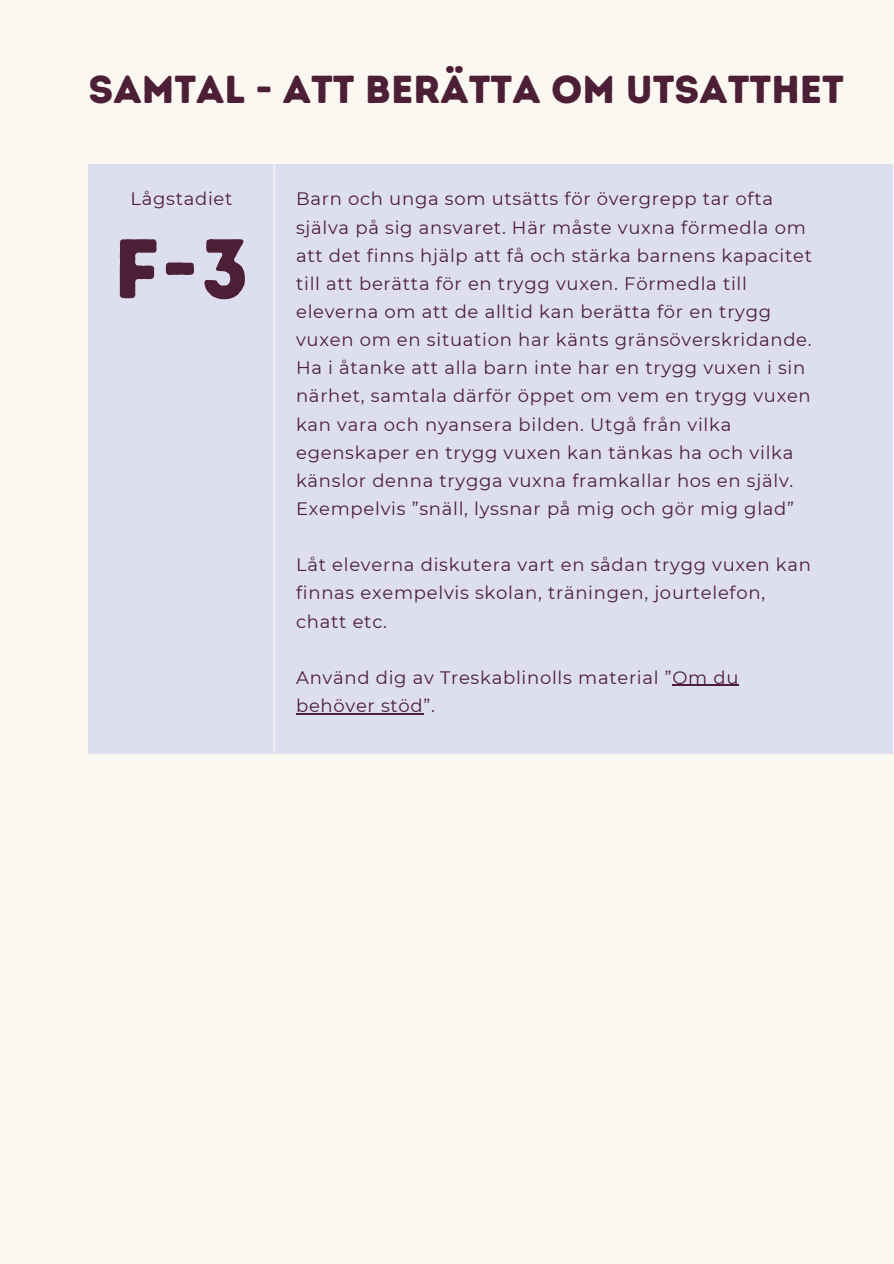
<style>
.page{position:relative;width:894px;height:1264px;background:#fff}
.page>*{position:absolute;margin:0;border:0;box-sizing:border-box;transform-origin:0 0}
.t1{font:84px "Intro Rust Base";color:#4d1f36}
.t2{font:39px "Intro Rust Base";color:#4d1f36}
.t3{font:18px/28.2px "Montserrat";letter-spacing:.04em;color:#4d1f36}
</style>
<div class="page">
<div style="left:0;top:0;width:893px;height:1263px;background:#faf8f0"></div>
<div style="left:89px;top:164px;width:803px;height:590px;background:#dddef0"></div>
<hr style="left:672px;top:685px;width:67px;height:1px;background:#4d1f36">
<hr style="left:296px;top:713px;width:127px;height:1px;background:#4d1f36">
<hr style="left:273px;top:164px;width:2px;height:590px;background:#fef7ed">
<p class="t2" style="left:89px;top:66px;width:756px">SAMTAL - ATT BERÄTTA OM UTSATTHET</p>
<p class="t3" style="left:130px;top:185px;width:104px">Lågstadiet</p>
<h1 class="t1" style="left:114px;top:218px;width:137px">F-3</h1>
<h2 class="t3" style="left:296px;top:185px;width:517px">Barn och unga som utsätts för övergrepp tar ofta själva på sig ansvaret. Här måste vuxna förmedla om att det finns hjälp att få och stärka barnens kapacitet till att berätta för en trygg vuxen. Förmedla till eleverna om att de alltid kan berätta för en trygg vuxen om en situation har känts gränsöverskridande.<br>Ha i åtanke att alla barn inte har en trygg vuxen i sin närhet, samtala därför öppet om vem en trygg vuxen kan vara och nyansera bilden. Utgå från vilka egenskaper en trygg vuxen kan tänkas ha och vilka känslor denna trygga vuxna framkallar hos en själv.<br>Exempelvis ”snäll, lyssnar på mig och gör mig glad”</h2>
<p class="t3" style="left:296px;top:550px;width:516px">Låt eleverna diskutera vart en sådan trygg vuxen kan finnas exempelvis skolan, träningen, jourtelefon, chatt etc.</p>
<p class="t3" style="left:296px;top:663px;width:444px">Använd dig av Treskablinolls material ”Om du behöver stöd”.</p>
</div>
